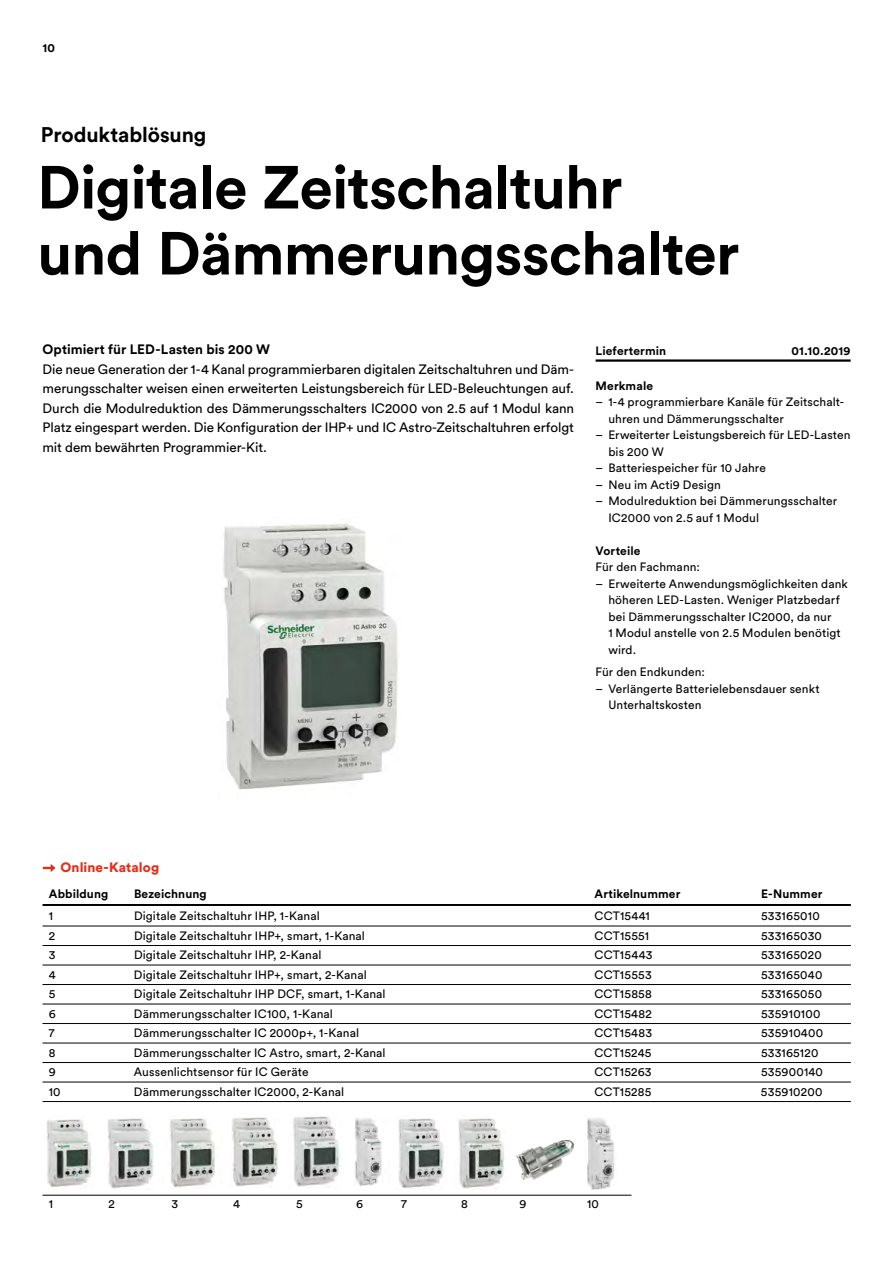
<style>
.page{position:relative;width:893px;height:1263px;background:#fff}
.page>*{position:absolute;margin:0;border:0;box-sizing:border-box;transform-origin:0 0}
.t1{font:700 60px/66px "Circular Std";letter-spacing:-.015em;color:#000}
.t2{font:700 21px "Circular Std";letter-spacing:-.005em;color:#000}
.t3{font:13.5px/19.5px "Circular Std";letter-spacing:-.005em;color:#000;text-align:justify}
.t4{font:700 13.5px "Circular Std";letter-spacing:.01em;color:#000}
.t5{font:900 13.5px "Circular Std";letter-spacing:.005em;color:#e4301b}
.t6{font:12px/16.5px "Circular Std";letter-spacing:.01em;color:#000}
.t7{font:700 12px "Circular Std";letter-spacing:.01em;color:#000}
</style>
<div class="page">
<hr style="left:43px;top:1195px;width:588px;height:1px;background:#000">
<img style="left:47px;top:1119px;width:45px;height:68px">
<img style="left:108px;top:1118px;width:46px;height:71px">
<img style="left:170px;top:1118px;width:45px;height:71px">
<img style="left:232px;top:1117px;width:46px;height:71px">
<img style="left:293px;top:1116px;width:49px;height:71px">
<img style="left:354px;top:1118px;width:28px;height:67px">
<img style="left:398px;top:1118px;width:46px;height:70px">
<img style="left:458px;top:1118px;width:47px;height:71px">
<img style="left:516px;top:1140px;width:58px;height:40px">
<img style="left:587px;top:1118px;width:28px;height:71px">
<img style="left:223px;top:523px;width:175px;height:267px">
<hr style="left:596px;top:359px;width:255px;height:3px;background:#000">
<hr style="left:43px;top:904px;width:808px;height:2px;background:#000">
<hr style="left:43px;top:926px;width:808px;height:1px;background:#000">
<hr style="left:43px;top:945px;width:808px;height:1px;background:#000">
<hr style="left:43px;top:965px;width:808px;height:1px;background:#000">
<hr style="left:43px;top:984px;width:808px;height:1px;background:#000">
<hr style="left:43px;top:1004px;width:808px;height:1px;background:#000">
<hr style="left:43px;top:1023px;width:808px;height:1px;background:#000">
<hr style="left:43px;top:1043px;width:808px;height:1px;background:#000">
<hr style="left:43px;top:1062px;width:808px;height:1px;background:#000">
<hr style="left:43px;top:1082px;width:808px;height:1px;background:#000">
<hr style="left:43px;top:1101px;width:808px;height:1px;background:#000">
<svg style="left:43px;top:864px;width:13px;height:8px"></svg>
<p class="t7" style="left:43px;top:40px;width:14px">10</p>
<h2 class="t2" style="left:41px;top:122px;width:167px">Produktablösung</h2>
<h1 class="t1" style="left:37px;top:153px;width:704px">Digitale Zeitschaltuhr und Dämmerungsschalter</h1>
<p class="t4" style="left:43px;top:341px;width:229px">Optimiert für LED-Lasten bis 200 W</p>
<p class="t3" style="left:43px;top:359px;width:533px">Die neue Generation der 1-4 Kanal programmierbaren digitalen Zeitschaltuhren und Däm&shy;merungsschalter weisen einen erweiterten Leistungsbereich für LED-Beleuchtungen auf.<br>Durch die Modulreduktion des Dämmerungsschalters IC2000 von 2.5 auf 1 Modul kann Platz eingespart werden. Die Konfiguration der IHP+ und IC Astro-Zeitschaltuhren erfolgt mit dem bewährten Programmier-Kit.</p>
<p class="t7" style="left:596px;top:343px;width:72px">Liefertermin</p>
<p class="t7" style="left:791px;top:343px;width:61px">01.10.2019</p>
<p class="t7" style="left:596px;top:378px;width:59px">Merkmale</p>
<p class="t6" style="left:608px;top:394px;width:237px;text-indent:-13px">– 1-4 programmierbare Kanäle für Zeitschalt&shy;uhren und Dämmerungsschalter</p>
<p class="t6" style="left:608px;top:427px;width:244px;text-indent:-13px">– Erweiterter Leistungsbereich für LED-Lasten bis 200 W</p>
<p class="t6" style="left:596px;top:460px;width:172px">– Batteriespeicher für 10 Jahre</p>
<p class="t6" style="left:596px;top:476px;width:127px">– Neu im Acti9 Design</p>
<p class="t6" style="left:608px;top:493px;width:230px;text-indent:-13px">– Modulreduktion bei Dämmerungsschalter<br>IC2000 von 2.5 auf 1 Modul</p>
<p class="t7" style="left:596px;top:543px;width:46px">Vorteile</p>
<p class="t6" style="left:596px;top:559px;width:106px">Für den Fachmann:</p>
<p class="t6" style="left:608px;top:575px;width:241px;text-indent:-13px">– Erweiterte Anwendungsmöglichkeiten dank höheren LED-Lasten. Weniger Platzbedarf bei Dämmerungsschalter IC2000, da nur<br>1 Modul anstelle von 2.5 Modulen benötigt wird.</p>
<p class="t6" style="left:596px;top:664px;width:111px">Für den Endkunden:</p>
<p class="t6" style="left:608px;top:680px;width:213px;text-indent:-13px">– Verlängerte Batterielebensdauer senkt<br>Unterhaltskosten</p>
<p class="t5" style="left:60px;top:858px;width:100px">Online-Katalog</p>
<p class="t7" style="left:49px;top:886px;width:61px">Abbildung</p>
<p class="t7" style="left:134px;top:886px;width:74px">Bezeichnung</p>
<p class="t7" style="left:595px;top:886px;width:87px">Artikelnummer</p>
<p class="t7" style="left:761px;top:886px;width:63px">E-Nummer</p>
<p class="t6" style="left:49px;top:907px;width:6px">1</p>
<p class="t6" style="left:134px;top:907px;width:187px">Digitale Zeitschaltuhr IHP, 1-Kanal</p>
<p class="t6" style="left:595px;top:907px;width:57px">CCT15441</p>
<p class="t6" style="left:761px;top:907px;width:60px">533165010</p>
<p class="t6" style="left:49px;top:927px;width:8px">2</p>
<p class="t6" style="left:134px;top:927px;width:233px">Digitale Zeitschaltuhr IHP+, smart, 1-Kanal</p>
<p class="t6" style="left:595px;top:927px;width:56px">CCT15551</p>
<p class="t6" style="left:761px;top:927px;width:62px">533165030</p>
<p class="t6" style="left:49px;top:946px;width:8px">3</p>
<p class="t6" style="left:134px;top:946px;width:189px">Digitale Zeitschaltuhr IHP, 2-Kanal</p>
<p class="t6" style="left:594px;top:946px;width:60px">CCT15443</p>
<p class="t6" style="left:761px;top:946px;width:62px">533165020</p>
<p class="t6" style="left:49px;top:966px;width:8px">4</p>
<p class="t6" style="left:134px;top:966px;width:234px">Digitale Zeitschaltuhr IHP+, smart, 2-Kanal</p>
<p class="t6" style="left:594px;top:966px;width:59px">CCT15553</p>
<p class="t6" style="left:761px;top:966px;width:63px">533165040</p>
<p class="t6" style="left:49px;top:985px;width:8px">5</p>
<p class="t6" style="left:134px;top:985px;width:253px">Digitale Zeitschaltuhr IHP DCF, smart, 1-Kanal</p>
<p class="t6" style="left:594px;top:985px;width:59px">CCT15858</p>
<p class="t6" style="left:761px;top:985px;width:62px">533165050</p>
<p class="t6" style="left:49px;top:1005px;width:8px">6</p>
<p class="t6" style="left:134px;top:1005px;width:200px">Dämmerungsschalter IC100, 1-Kanal</p>
<p class="t6" style="left:594px;top:1005px;width:59px">CCT15482</p>
<p class="t6" style="left:761px;top:1005px;width:61px">535910100</p>
<p class="t6" style="left:49px;top:1024px;width:7px">7</p>
<p class="t6" style="left:134px;top:1024px;width:227px">Dämmerungsschalter IC 2000p+, 1-Kanal</p>
<p class="t6" style="left:594px;top:1024px;width:59px">CCT15483</p>
<p class="t6" style="left:761px;top:1024px;width:64px">535910400</p>
<p class="t6" style="left:49px;top:1044px;width:8px">8</p>
<p class="t6" style="left:134px;top:1044px;width:253px">Dämmerungsschalter IC Astro, smart, 2-Kanal</p>
<p class="t6" style="left:594px;top:1044px;width:59px">CCT15245</p>
<p class="t6" style="left:761px;top:1044px;width:59px">533165120</p>
<p class="t6" style="left:49px;top:1063px;width:8px">9</p>
<p class="t6" style="left:134px;top:1063px;width:176px">Aussenlichtsensor für IC Geräte</p>
<p class="t6" style="left:594px;top:1063px;width:59px">CCT15263</p>
<p class="t6" style="left:761px;top:1063px;width:63px">535900140</p>
<p class="t6" style="left:49px;top:1083px;width:13px">10</p>
<p class="t6" style="left:134px;top:1083px;width:212px">Dämmerungsschalter IC2000, 2-Kanal</p>
<p class="t6" style="left:594px;top:1083px;width:58px">CCT15285</p>
<p class="t6" style="left:761px;top:1083px;width:63px">535910200</p>
<p class="t6" style="left:49px;top:1195px;width:6px">1</p>
<p class="t6" style="left:109px;top:1195px;width:8px">2</p>
<p class="t6" style="left:172px;top:1195px;width:8px">3</p>
<p class="t6" style="left:233px;top:1195px;width:8px">4</p>
<p class="t6" style="left:296px;top:1195px;width:8px">5</p>
<p class="t6" style="left:356px;top:1195px;width:8px">6</p>
<p class="t6" style="left:401px;top:1195px;width:7px">7</p>
<p class="t6" style="left:461px;top:1195px;width:8px">8</p>
<p class="t6" style="left:520px;top:1195px;width:8px">9</p>
<p class="t6" style="left:587px;top:1195px;width:13px">10</p>
</div>
